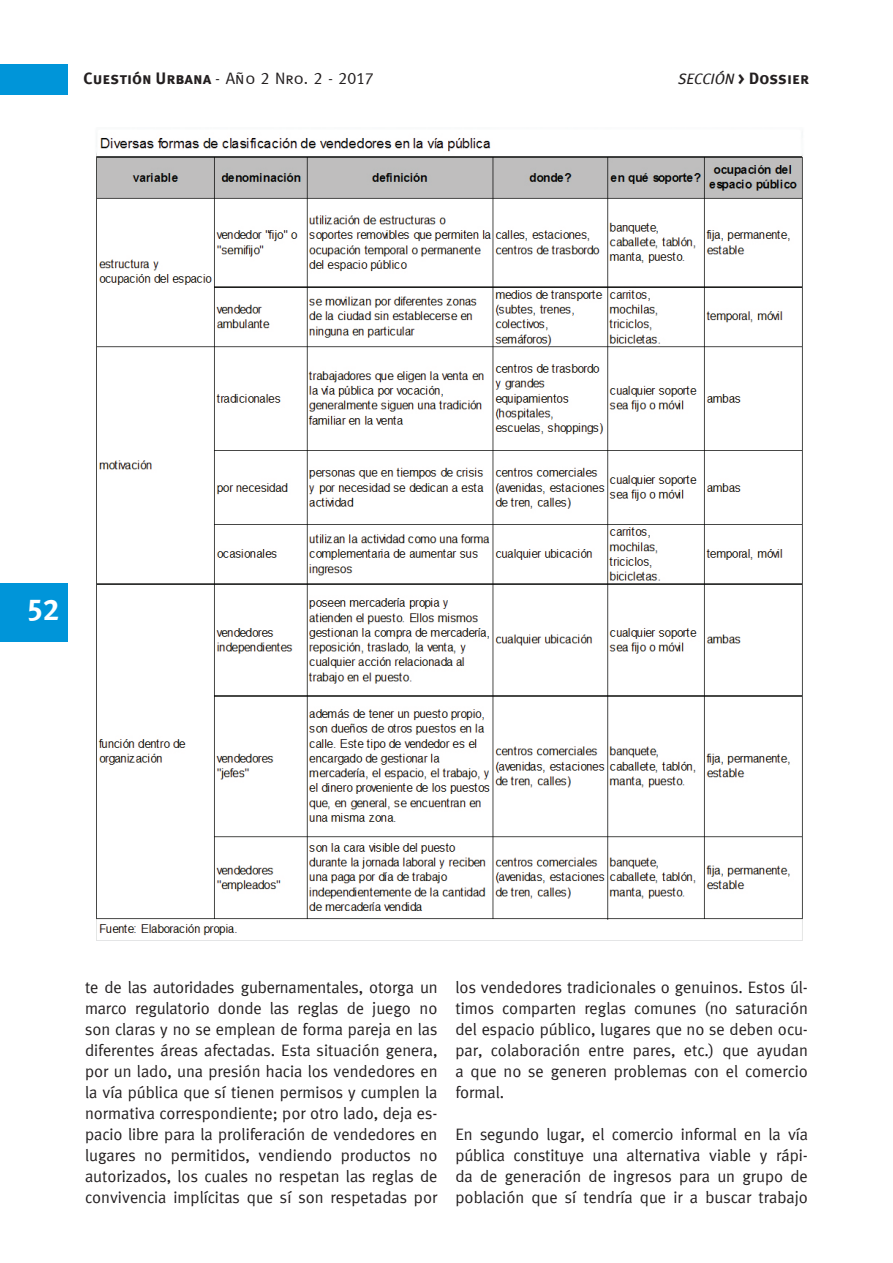
<style>
.page{position:relative;width:893px;height:1263px;background:#fff}
.page>*{position:absolute;margin:0;border:0;box-sizing:border-box;transform-origin:0 0}
.t1{font:30px "Meta Plus Bold Caps";color:#fff}
.t2{font:16.5px/21px "Meta";color:#231f20;text-align:justify}
.t3{font:16.5px "Meta Caps";color:#231f20}
.t4{font:16.5px "Meta Plus Bold Caps";color:#231f20}
.s1{font-family:"Meta Plus Bold Caps"}
.s2{font-family:"Meta Plus";font-style:italic;font-size:15px}
</style>
<div class="page">
<div style="left:0;top:583px;width:67px;height:58px;background:#0095d9"></div>
<div style="left:0;top:65px;width:67px;height:30px;background:#0095d9"></div>
<img style="left:96px;top:138px;width:707px;height:802px">
<p class="t3" style="left:84px;top:69px;width:292px"><span class="s1">Cuestión Urbana</span> - Año 2 Nro. 2 - 2017</p>
<p class="t4" style="left:678px;top:68px;width:133px"><span class="s2">SECCIÓN</span> &gt; Dossier</p>
<h1 class="t1" style="left:27px;top:591px;width:34px">52</h1>
<p class="t2" style="left:85px;top:976px;width:354px">te de las autoridades gubernamentales, otorga un marco regulatorio donde las reglas de juego no son claras y no se emplean de forma pareja en las diferentes áreas afectadas. Esta situación genera, por un lado, una presión hacia los vendedores en la vía pública que sí tienen permisos y cumplen la normativa correspondiente; por otro lado, deja es&shy;pacio libre para la proliferación de vendedores en lugares no permitidos, vendiendo productos no autorizados, los cuales no respetan las reglas de convivencia implícitas que sí son respetadas por</p>
<p class="t2" style="left:455px;top:976px;width:354px">los vendedores tradicionales o genuinos. Estos úl&shy;timos comparten reglas comunes (no saturación del espacio público, lugares que no se deben ocu&shy;par, colaboración entre pares, etc.) que ayudan a que no se generen problemas con el comercio formal.</p>
<p class="t2" style="left:455px;top:1123px;width:354px">En segundo lugar, el comercio informal en la vía pública constituye una alternativa viable y rápi&shy;da de generación de ingresos para un grupo de población que sí tendría que ir a buscar trabajo</p>
</div>
